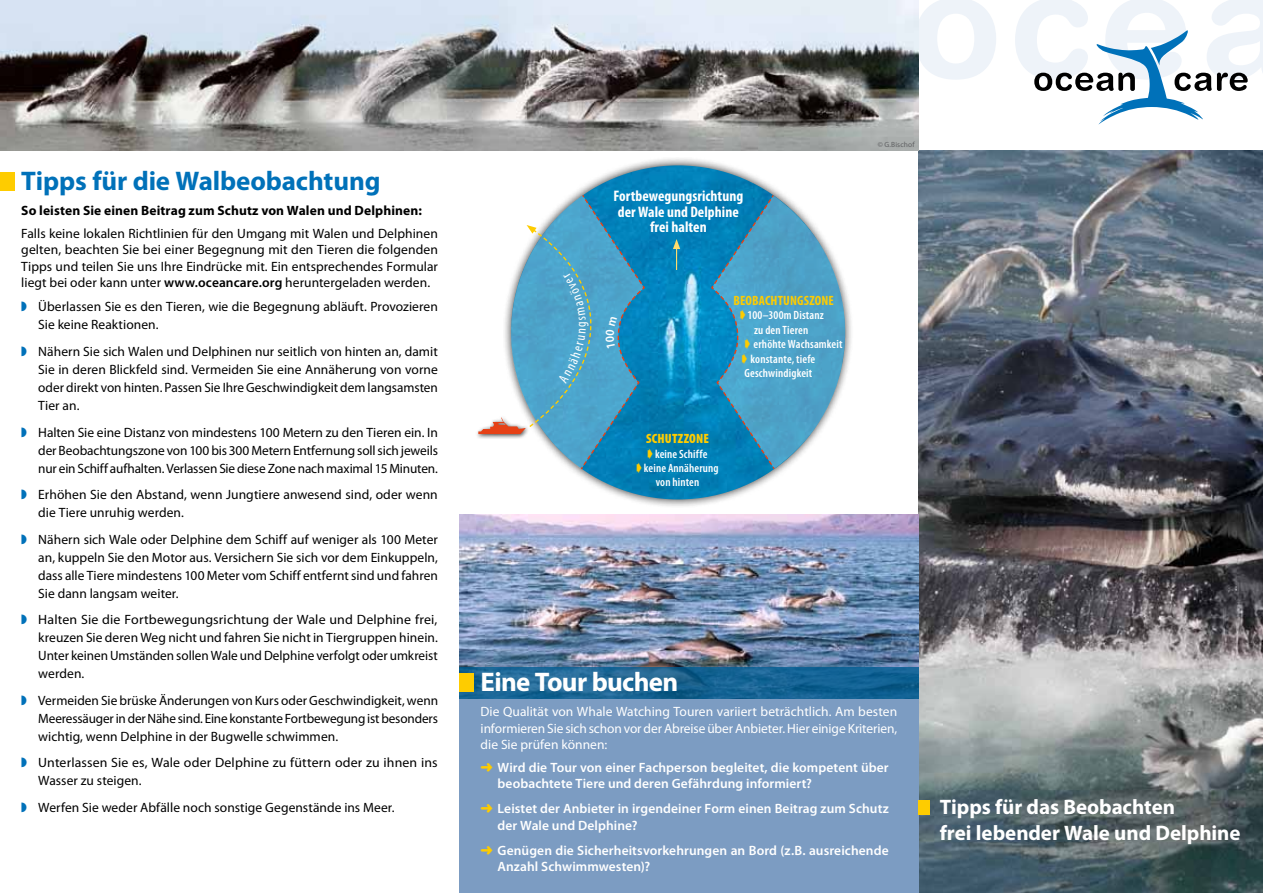
<style>
.page{position:relative;width:1263px;height:893px;background:#fff}
.page>*{position:absolute;margin:0;border:0;box-sizing:border-box;transform-origin:0 0}
.t1{font:700 27px "Myriad Pro";letter-spacing:-.005em;color:#0071b9}
.t2{font:700 27px "Myriad Pro";letter-spacing:-.025em;color:#fff}
.t3{font:700 21px/25.2px "Myriad Pro";letter-spacing:-.005em;color:#fff}
.t4{font:700 condensed 15.3px/15.3px "Myriad Pro";letter-spacing:.005em;color:#fff;text-align:center}
.t5{font:13.5px/18px "Myriad Pro";letter-spacing:.005em;color:#000;text-align:justify}
.t6{font:600 13.5px/16.2px "Myriad Pro";letter-spacing:.005em;color:#fff}
.t7{font:13.5px/16.5px "Myriad Pro";letter-spacing:-.005em;color:#fff;text-align:justify}
.t8{font:700 13.5px "Myriad Pro";letter-spacing:.01em;color:#000}
.t9{font:700 condensed 13.5px "Myriad Pro";letter-spacing:.01em;color:#fecc00}
.t10{font:900 condensed 13.5px "Myriad Pro";letter-spacing:.015em;color:#fecc00}
.t11{font:600 condensed 12px/14.4px "Myriad Pro";letter-spacing:.015em;color:#fff;text-align:center}
.t12{font:7.5px "Myriad Pro";letter-spacing:.015em;color:#5f6062}
.s1{font-weight:600}
.s2{color:#0071b9}
.s3{color:#fecc00}
</style>
<div class="page">
<img style="left:918px;top:151px;width:345px;height:742px">
<img style="left:0;top:0;width:918px;height:151px">
<div style="left:502px;top:156px;width:352px;height:352px;background:#000;opacity:.75"></div>
<img style="left:511px;top:165px;width:334px;height:334px;border-radius:167px">
<svg style="left:710px;top:193px;width:136px;height:278px;background:#58a7cb"></svg>
<div style="left:459px;top:696px;width:459px;height:197px;background:#7c9cc2"></div>
<img style="left:459px;top:514px;width:459px;height:152px">
<svg style="left:459px;top:666px;width:459px;height:32px;background:#1b6593"></svg>
<div style="left:0;top:172px;width:15px;height:18px;background:#fecc00"></div>
<div style="left:475px;top:414px;width:56px;height:25px;background:#000;opacity:.75"></div>
<svg style="left:673px;top:239px;width:7px;height:31px"></svg>
<div style="left:459px;top:673px;width:15px;height:18px;background:#fecc00"></div>
<div style="left:918px;top:800px;width:12px;height:14px;background:#fecc00"></div>
<svg style="left:915px;top:0;width:348px;height:125px"></svg>
<svg style="left:478px;top:193px;width:167px;height:277px"></svg>
<h1 class="t1" style="left:21px;top:164px;width:361px">Tipps für die Walbeobachtung</h1>
<p class="t8" style="left:21px;top:201px;width:402px">So leisten Sie einen Beitrag zum Schutz von Walen und Delphinen:</p>
<p class="t5" style="left:21px;top:225px;width:418px;line-height:16.5px">Falls keine lokalen Richtlinien für den Umgang mit Walen und Delphinen gelten, beachten Sie bei einer Begegnung mit den Tieren die folgenden Tipps und teilen Sie uns Ihre Eindrücke mit. Ein entsprechendes Formular liegt bei oder kann unter <span class="s1">www.oceancare.org</span> heruntergeladen werden.</p>
<p class="t5" style="left:38px;top:298px;width:401px;text-indent:-17px"><span class="s2">◗</span> Überlassen Sie es den Tieren, wie die Begegnung abläuft. Provozieren<br>Sie keine Reaktionen.</p>
<p class="t5" style="left:38px;top:342px;width:401px;text-indent:-17px"><span class="s2">◗</span> Nähern Sie sich Walen und Delphinen nur seitlich von hinten an, damit Sie in deren Blickfeld sind. Vermeiden Sie eine Annäherung von vorne oder direkt von hinten. Passen Sie Ihre Geschwindigkeit dem langsamsten Tier an.</p>
<p class="t5" style="left:38px;top:423px;width:401px;text-indent:-17px"><span class="s2">◗</span> Halten Sie eine Distanz von mindestens 100 Metern zu den Tieren ein. In der Beobachtungszone von 100 bis 300 Metern Entfernung soll sich jeweils nur ein Schiff aufhalten. Verlassen Sie diese Zone nach maximal 15 Minuten.</p>
<p class="t5" style="left:38px;top:485px;width:401px;text-indent:-17px"><span class="s2">◗</span> Erhöhen Sie den Abstand, wenn Jungtiere anwesend sind, oder wenn die Tiere unruhig werden.</p>
<p class="t5" style="left:38px;top:530px;width:401px;text-indent:-17px"><span class="s2">◗</span> Nähern sich Wale oder Delphine dem Schiff auf weniger als 100 Meter an, kuppeln Sie den Motor aus. Versichern Sie sich vor dem Einkuppeln, dass alle Tiere mindestens 100 Meter vom Schiff entfernt sind und fahren Sie dann langsam weiter.</p>
<p class="t5" style="left:38px;top:610px;width:401px;text-indent:-17px"><span class="s2">◗</span> Halten Sie die Fortbewegungsrichtung der Wale und Delphine frei, kreuzen Sie deren Weg nicht und fahren Sie nicht in Tiergruppen hinein.<br>Unter keinen Umständen sollen Wale und Delphine verfolgt oder umkreist werden.</p>
<p class="t5" style="left:38px;top:691px;width:401px;text-indent:-17px"><span class="s2">◗</span> Vermeiden Sie brüske Änderungen von Kurs oder Geschwindigkeit, wenn Meeressäuger in der Nähe sind. Eine konstante Fortbewegung ist besonders wichtig, wenn Delphine in der Bugwelle schwimmen.</p>
<p class="t5" style="left:38px;top:753px;width:401px;text-indent:-17px"><span class="s2">◗</span> Unterlassen Sie es, Wale oder Delphine zu füttern oder zu ihnen ins<br>Wasser zu steigen.</p>
<p class="t5" style="left:21px;top:798px;width:375px"><span class="s2">◗</span> Werfen Sie weder Abfälle noch sonstige Gegenstände ins Meer.</p>
<p class="t4" style="left:613px;top:188px;width:131px">Fortbewegungsrichtung der Wale und Delphine frei halten</p>
<p class="t9" style="left:733px;top:292px;width:102px">Beobachtungszone</p>
<p class="t11" style="left:740px;top:308px;width:85px"><span class="s3">➧</span> 100–300m Distanz</p>
<p class="t11" style="left:754px;top:323px;width:56px">zu den Tieren</p>
<p class="t11" style="left:745px;top:337px;width:99px"><span class="s3">➧</span> erhöhte Wachsamkeit</p>
<p class="t11" style="left:742px;top:352px;width:75px"><span class="s3">➧</span> konstante, tiefe</p>
<p class="t11" style="left:744px;top:366px;width:69px">Geschwindigkeit</p>
<p class="t10" style="left:646px;top:431px;width:65px">SCHUTZZONE</p>
<p class="t11" style="left:636px;top:447px;width:84px"><span class="s3">➧</span> keine Schiffe<br><span class="s3">➧</span> keine Annäherung von hinten</p>
<p class="t12" style="left:878px;top:140px;width:38px">© G.Bischof</p>
<h1 class="t2" style="left:480px;top:665px;width:199px">Eine Tour buchen</h1>
<p class="t7" style="left:480px;top:703px;width:418px">Die Qualität von Whale Watching Touren variiert beträchtlich. Am besten informieren Sie sich schon vor der Abreise über Anbieter. Hier einige Kriterien, die Sie prüfen können:</p>
<p class="t6" style="left:497px;top:759px;width:393px;text-indent:-17px"><span class="s3">➜</span> Wird die Tour von einer Fachperson begleitet, die kompetent über beobachtete Tiere und deren Gefährdung informiert?</p>
<p class="t6" style="left:497px;top:800px;width:393px;text-indent:-17px"><span class="s3">➜</span> Leistet der Anbieter in irgendeiner Form einen Beitrag zum Schutz der Wale und Delphine?</p>
<p class="t6" style="left:497px;top:842px;width:393px;text-indent:-17px"><span class="s3">➜</span> Genügen die Sicherheitsvorkehrungen an Bord (z.B. ausreichende<br>Anzahl Schwimmwesten)?</p>
<h2 class="t3" style="left:940px;top:794px;width:302px">Tipps für das Beobachten<br>frei lebender Wale und Delphine</h2>
</div>
